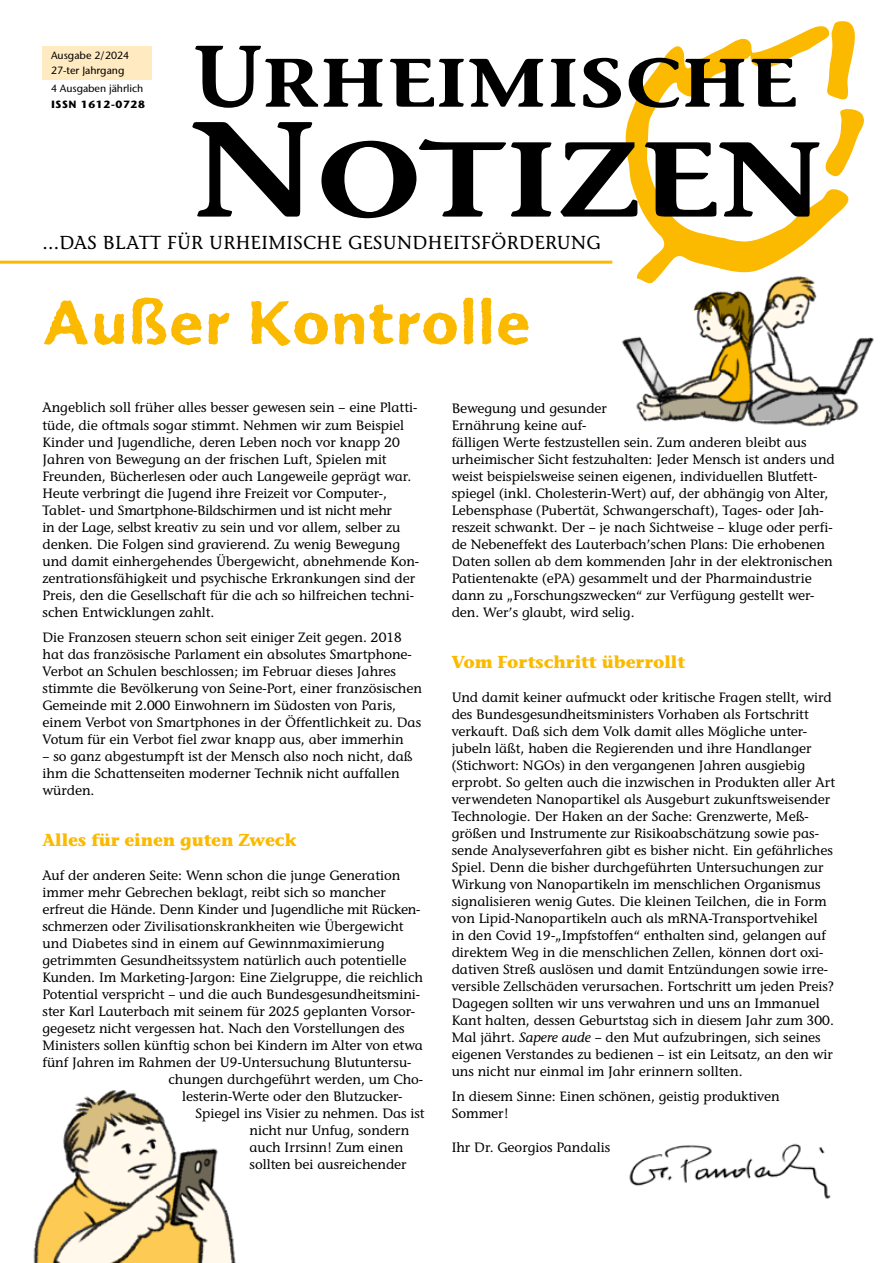
<style>
.page{position:relative;width:893px;height:1263px;background:#fff}
.page>*{position:absolute;margin:0;border:0;box-sizing:border-box;transform-origin:0 0}
.t1{font:60px "Advert Rough Three";letter-spacing:.02em;color:#fbba00}
.t2{font:500 18.75px "Stone Informal ITC Pro";letter-spacing:.02em;color:#000}
.t3{font:700 17.25px "Stone Informal ITC Pro";color:#fbba00}
.t4{font:500 13.5px/17px "Stone Informal ITC Pro";color:#000}
.t5{font:500 10.5px/15.6px "Stone Sans IIITC Std";color:#000}
.t6{font:700 10.5px "Stone Sans ITC";letter-spacing:.065em;color:#000}
.s1{font-style:italic}
</style>
<div class="page">
<div style="left:43px;top:46px;width:109px;height:33px;background:#ffeac1"></div>
<hr style="left:0;top:261px;width:612px;height:3px;background:#fbba00">
<svg style="left:628px;top:21px;width:236px;height:255px"></svg>
<img style="left:629px;top:1143px;width:202px;height:56px">
<img style="left:621px;top:276px;width:253px;height:151px">
<img style="left:33px;top:1090px;width:203px;height:173px">
<svg style="left:192px;top:122px;width:627px;height:96px"></svg>
<svg style="left:195px;top:46px;width:601px;height:62px"></svg>
<p class="t5" style="left:51px;top:47px;width:80px">Ausgabe 2/2024<br>27-ter Jahrgang</p>
<p class="t5" style="left:51px;top:80px;width:94px">4 Ausgaben jährlich</p>
<p class="t6" style="left:51px;top:97px;width:96px">ISSN 1612-0728</p>
<h2 class="t2" style="left:43px;top:231px;width:559px">…DAS BLATT FÜR URHEIMISCHE GESUNDHEITSFÖRDERUNG</h2>
<h1 class="t1" style="left:43px;top:286px;width:490px">Außer Kontrolle</h1>
<p class="t4" style="left:43px;top:399px;width:378px">Angeblich soll früher alles besser gewesen sein – eine Platti&shy;tüde, die oftmals sogar stimmt. Nehmen wir zum Beispiel Kinder und Jugendliche, deren Leben noch vor knapp 20<br>Jahren von Bewegung an der frischen Luft, Spielen mit Freunden, Bücherlesen oder auch Langeweile geprägt war.<br>Heute verbringt die Jugend ihre Freizeit vor Computer-, Tablet- und Smartphone-Bildschirmen und ist nicht mehr<br>in der Lage, selbst kreativ zu sein und vor allem, selber zu denken. Die Folgen sind gravierend. Zu wenig Bewegung und damit einhergehendes Übergewicht, abnehmende Kon&shy;zentrationsfähigkeit und psychische Erkrankungen sind der Preis, den die Gesellschaft für die ach so hilfreichen techni&shy;schen Entwicklungen zahlt.</p>
<p class="t4" style="left:43px;top:629px;width:381px">Die Franzosen steuern schon seit einiger Zeit gegen. 2018 hat das französische Parlament ein absolutes Smartphone-Verbot an Schulen beschlossen; im Februar dieses Jahres stimmte die Bevölkerung von Seine-Port, einer französischen Gemeinde mit 2.000 Einwohnern im Südosten von Paris, einem Verbot von Smartphones in der Öffentlichkeit zu. Das Votum für ein Verbot fiel zwar knapp aus, aber immerhin</p>
<p class="t4" style="left:43px;top:748px;width:372px">– so ganz abgestumpft ist der Mensch also noch nicht, daß ihm die Schattenseiten moderner Technik nicht auffallen würden.</p>
<p class="t3" style="left:43px;top:829px;width:256px">Alles für einen guten Zweck</p>
<p class="t4" style="left:43px;top:867px;width:359px">Auf der anderen Seite: Wenn schon die junge Generation</p>
<p class="t4" style="left:43px;top:884px;width:345px">immer mehr Gebrechen beklagt, reibt sich so mancher</p>
<p class="t4" style="left:43px;top:901px;width:379px">erfreut die Hände. Denn Kinder und Jugendliche mit Rücken-</p>
<p class="t4" style="left:43px;top:918px;width:363px">schmerzen oder Zivilisationskrankheiten wie Übergewicht</p>
<p class="t4" style="left:43px;top:935px;width:344px">und Diabetes sind in einem auf Gewinnmaximierung</p>
<p class="t4" style="left:43px;top:952px;width:365px">getrimmten Gesundheitssystem natürlich auch potentielle</p>
<p class="t4" style="left:43px;top:969px;width:382px">Kunden. Im Marketing-Jargon: Eine Zielgruppe, die reichlich</p>
<p class="t4" style="left:43px;top:986px;width:379px">Potential verspricht – und die auch Bundesgesundheitsmini-</p>
<p class="t4" style="left:43px;top:1003px;width:374px">ster Karl Lauterbach mit seinem für 2025 geplanten Vorsor-</p>
<p class="t4" style="left:43px;top:1020px;width:364px">gegesetz nicht vergessen hat. Nach den Vorstellungen des</p>
<p class="t4" style="left:43px;top:1037px;width:382px">Ministers sollen künftig schon bei Kindern im Alter von etwa</p>
<p class="t4" style="left:43px;top:1054px;width:371px">fünf Jahren im Rahmen der U9-Untersuchung Blutuntersu-</p>
<p class="t4" style="left:169px;top:1071px;width:256px">chungen durchgeführt werden, um Cho-</p>
<p class="t4" style="left:182px;top:1088px;width:221px">lesterin-Werte oder den Blutzucker-</p>
<p class="t4" style="left:196px;top:1105px;width:231px">Spiegel ins Visier zu nehmen. Das ist</p>
<p class="t4" style="left:250px;top:1122px;width:161px">nicht nur Unfug, sondern</p>
<p class="t4" style="left:250px;top:1139px;width:155px">auch Irrsinn! Zum einen</p>
<p class="t4" style="left:250px;top:1156px;width:159px">sollten bei ausreichender</p>
<p class="t4" style="left:452px;top:399px;width:385px">Bewegung und gesunder<br>Ernährung keine auf-<br>fälligen Werte festzustellen sein. Zum anderen bleibt aus urheimischer Sicht festzuhalten: Jeder Mensch ist anders und weist beispielsweise seinen eigenen, individuellen Blutfett&shy;spiegel (inkl. Cholesterin-Wert) auf, der abhängig von Alter, Lebensphase (Pubertät, Schwangerschaft), Tages- oder Jah&shy;reszeit schwankt. Der – je nach Sichtweise – kluge oder perfi&shy;de Nebeneffekt des Lauterbach’schen Plans: Die erhobenen Daten sollen ab dem kommenden Jahr in der elektronischen Patientenakte (ePA) gesammelt und der Pharmaindustrie dann zu „Forschungszwecken“ zur Verfügung gestellt wer&shy;den. Wer’s glaubt, wird selig.</p>
<p class="t3" style="left:452px;top:650px;width:235px">Vom Fortschritt überrollt</p>
<p class="t4" style="left:452px;top:688px;width:385px">Und damit keiner aufmuckt oder kritische Fragen stellt, wird des Bundesgesundheitsministers Vorhaben als Fortschritt verkauft. Daß sich dem Volk damit alles Mögliche unter&shy;jubeln läßt, haben die Regierenden und ihre Handlanger (Stichwort: NGOs) in den vergangenen Jahren ausgiebig erprobt. So gelten auch die inzwischen in Produkten aller Art verwendeten Nanopartikel als Ausgeburt zukunftsweisender Technologie. Der Haken an der Sache: Grenzwerte, Meß&shy;größen und Instrumente zur Risikoabschätzung sowie pas&shy;sende Analyseverfahren gibt es bisher nicht. Ein gefährliches Spiel. Denn die bisher durchgeführten Untersuchungen zur Wirkung von Nanopartikeln im menschlichen Organismus signalisieren wenig Gutes. Die kleinen Teilchen, die in Form von Lipid-Nanopartikeln auch als mRNA-Transportvehikel<br>in den Covid 19-„Impfstoffen“ enthalten sind, gelangen auf direktem Weg in die menschlichen Zellen, können dort oxi&shy;dativen Streß auslösen und damit Entzündungen sowie irre&shy;versible Zellschäden verursachen. Fortschritt um jeden Preis?<br>Dagegen sollten wir uns verwahren und uns an Immanuel Kant halten, dessen Geburtstag sich in diesem Jahr zum 300.<br>Mal jährt. <span class="s1">Sapere aude</span> – den Mut aufzubringen, sich seines eigenen Verstandes zu bedienen – ist ein Leitsatz, an den wir uns nicht nur einmal im Jahr erinnern sollten.</p>
<p class="t4" style="left:452px;top:1088px;width:329px">In diesem Sinne: Einen schönen, geistig produktiven<br>Sommer!</p>
<p class="t4" style="left:452px;top:1139px;width:160px">Ihr Dr. Georgios Pandalis</p>
</div>
